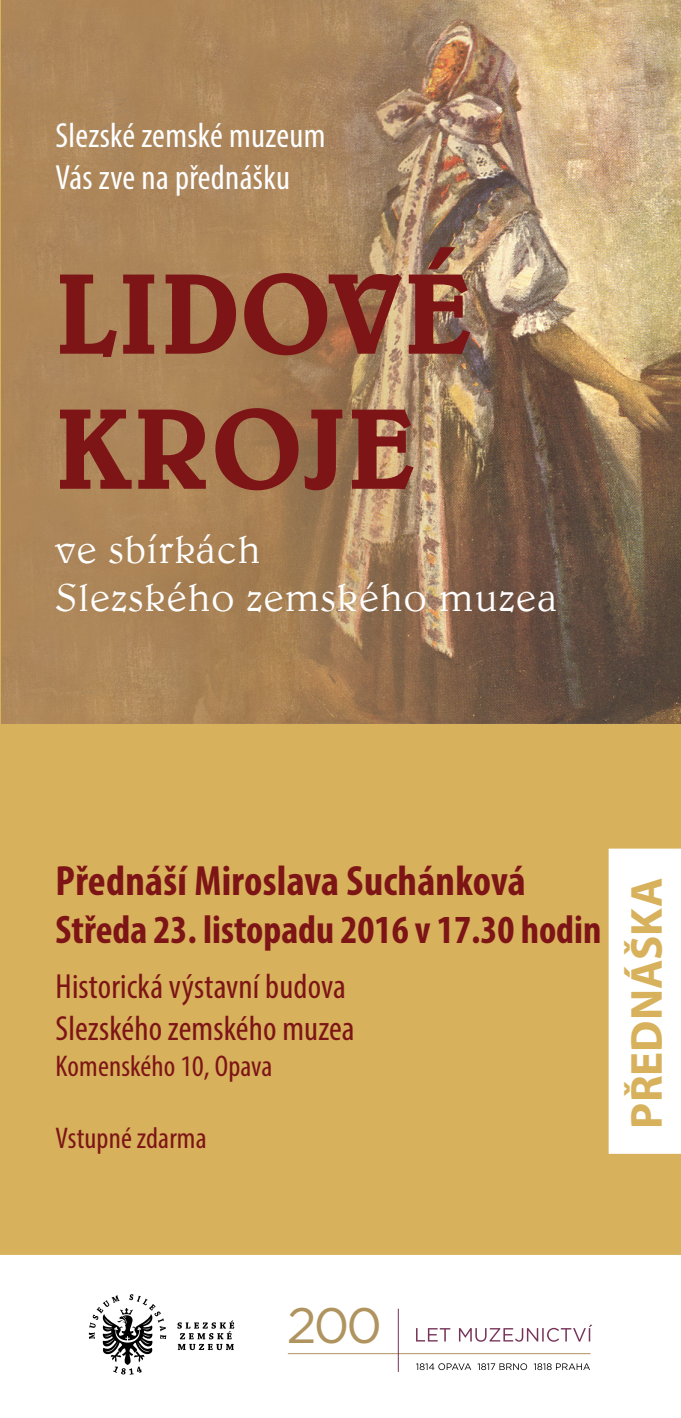
<style>
.page{position:relative;width:681px;height:1418px;background:#fff}
.page>*{position:absolute;margin:0;border:0;box-sizing:border-box;transform-origin:0 0}
.t1{font:500 112.5px/135px "Belwe AT";letter-spacing:.025em;color:#7d1416}
.t2{font:49.75px "Gotham";color:#af945f}
.t3{font:700 45px "Myriad Pro";color:#d7b15b}
.t4{font:700 condensed 42.5px "Myriad Pro";letter-spacing:.005em;color:#7d1416}
.t5{font:700 condensed 40px "Myriad Pro";color:#7d1416}
.t6{font:300 40px/48px "Belwe AT";letter-spacing:.025em;color:#fff}
.t7{font:condensed 35px/42px "Myriad Pro";letter-spacing:.005em;color:#7d1416}
.t8{font:condensed 35px/42px "Myriad Pro";letter-spacing:.01em;color:#fff}
.t9{font:condensed 30px "Myriad Pro";letter-spacing:.005em;color:#7d1416}
</style>
<div class="page">
<div style="left:1px;top:1px;width:678px;height:1252px;background:#d7b15b"></div>
<svg style="left:89px;top:1294px;width:77px;height:80px"></svg>
<svg style="left:177px;top:1320px;width:57px;height:29px"></svg>
<svg style="left:416px;top:1324px;width:176px;height:17px"></svg>
<svg style="left:416px;top:1363px;width:173px;height:6px"></svg>
<hr style="left:288px;top:1353px;width:302px;height:1px;background:#af945f">
<hr style="left:398px;top:1308px;width:1px;height:63px;background:#763459">
<div style="left:609px;top:849px;width:70px;height:303px;background:#fff"></div>
<div style="left:608px;top:848px;width:72px;height:305px;border:2px solid #fff"></div>
<img style="left:1px;top:0;width:679px;height:723px">
<svg style="left:59px;top:273px;width:96px;height:85px;background:#a4734e"></svg>
<svg style="left:164px;top:273px;width:73px;height:82px;background:#a3714d"></svg>
<img style="left:243px;top:245px;width:229px;height:111px">
<svg style="left:59px;top:408px;width:148px;height:82px;background:#a36f4c"></svg>
<svg style="left:214px;top:407px;width:129px;height:84px;background:#9a6a48"></svg>
<svg style="left:350px;top:408px;width:65px;height:82px;background:#ad7c5f"></svg>
<p class="t8" style="left:56px;top:114px;width:271px">Slezské zemské muzeum<br>Vás zve na přednášku</p>
<h1 class="t1" style="left:56px;top:244px;width:417px">LIDOVÉ<br>KROJE</h1>
<p class="t6" style="left:56px;top:524px;width:503px">ve sbírkách<br>Slezského zemského muzea</p>
<p class="t4" style="left:56px;top:854px;width:471px">Přednáší Miroslava Suchánková</p>
<p class="t5" style="left:56px;top:904px;width:547px">Středa 23. listopadu 2016 v 17.30 hodin</p>
<p class="t7" style="left:56px;top:965px;width:300px">Historická výstavní budova<br>Slezského zemského muzea</p>
<p class="t9" style="left:56px;top:1048px;width:218px">Komenského 10, Opava</p>
<p class="t9" style="left:56px;top:1120px;width:152px">Vstupné zdarma</p>
<p class="t3" style="left:617px;top:1128px;width:252px;rotate:-90deg">PŘEDNÁŠKA</p>
<h2 class="t2" style="left:287px;top:1293px;width:96px">200</h2>
</div>
